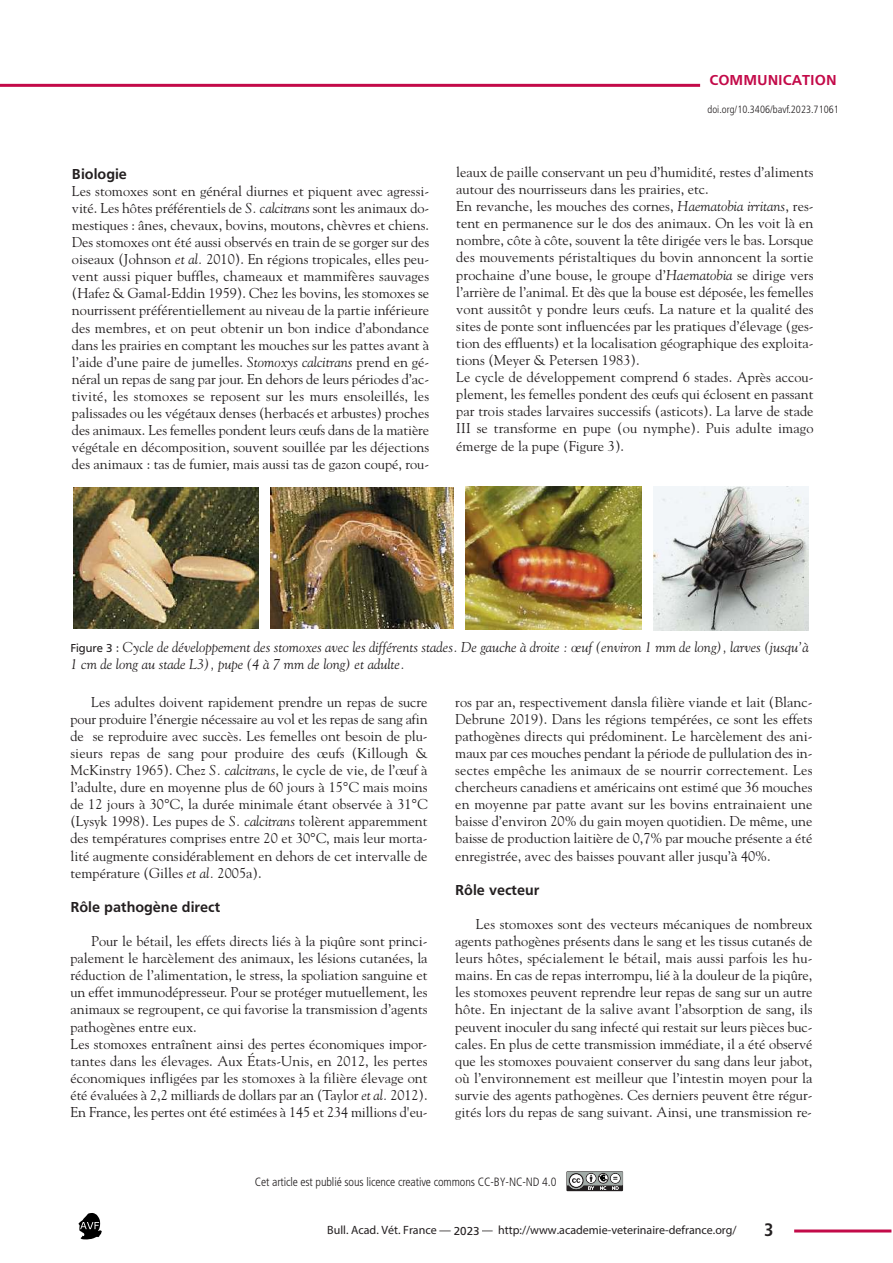
<style>
.page{position:relative;width:893px;height:1263px;background:#fff}
.page>*{position:absolute;margin:0;border:0;box-sizing:border-box;transform-origin:0 0}
.t1{font:700 condensed 18px "Frutiger";color:#231f20}
.t2{font:700 15px "Frutiger";color:#231f20}
.t3{font:700 15px "Frutiger";color:#c30a49}
.t4{font:14.25px/17.1px "Goudy";color:#231f20;text-align:justify}
.t5{font:italic 14.25px/17.1px "Goudy";color:#231f20}
.t6{font:300 12px "Frutiger";color:#231f20}
.t7{font:300 condensed 12px "Frutiger";letter-spacing:-.01em;color:#231f20}
.t8{font:300 condensed 10.5px "Frutiger";color:#231f20}
.s1{font-style:italic}
.s2{font-family:"Frutiger";font-style:normal;font-size:12px}
.s3{font-style:normal}
.s4{font-weight:400}
</style>
<div class="page">
<hr style="left:0;top:84px;width:700px;height:3px;background:#c30a49">
<hr style="left:794px;top:1229px;width:97px;height:3px;background:#c30a49">
<svg style="left:78px;top:1213px;width:24px;height:26px"></svg>
<svg style="left:566px;top:1171px;width:57px;height:20px"></svg>
<img style="left:73px;top:488px;width:186px;height:141px">
<img style="left:270px;top:488px;width:183px;height:141px">
<img style="left:465px;top:486px;width:176px;height:144px">
<img style="left:654px;top:486px;width:155px;height:144px">
<p class="t2" style="left:72px;top:165px;width:56px">Biologie</p>
<p class="t4" style="left:72px;top:182px;width:359px">Les stomoxes sont en général diurnes et piquent avec agressi&shy;vité. Les hôtes préférentiels de <span class="s1">S. calcitrans</span> sont les animaux do&shy;mestiques : ânes, chevaux, bovins, moutons, chèvres et chiens.<br>Des stomoxes ont été aussi observés en train de se gorger sur des oiseaux (Johnson <span class="s1">et al.</span> 2010). En régions tropicales, elles peu&shy;vent aussi piquer buffles, chameaux et mammifères sauvages (Hafez &amp; Gamal-Eddin 1959). Chez les bovins, les stomoxes se nourrissent préférentiellement au niveau de la partie inférieure des membres, et on peut obtenir un bon indice d’abondance dans les prairies en comptant les mouches sur les pattes avant à l’aide d’une paire de jumelles. <span class="s1">Stomoxys calcitrans</span> prend en gé&shy;néral un repas de sang par jour. En dehors de leurs périodes d’ac&shy;tivité, les stomoxes se reposent sur les murs ensoleillés, les palissades ou les végétaux denses (herbacés et arbustes) proches des animaux. Les femelles pondent leurs œufs dans de la matière végétale en décomposition, souvent souillée par les déjections des animaux : tas de fumier, mais aussi tas de gazon coupé, rou-</p>
<p class="t3" style="left:709px;top:71px;width:129px">COMMUNICATION</p>
<p class="t8" style="left:708px;top:105px;width:133px">doi.org/10.3406/bavf.2023.71061</p>
<p class="t4" style="left:456px;top:163px;width:359px;text-align:left">leaux de paille conservant un peu d’humidité, restes d’aliments autour des nourrisseurs dans les prairies, etc.<br>En revanche, les mouches des cornes, <span class="s1">Haematobia irritans</span>, res&shy;tent en permanence sur le dos des animaux. On les voit là en nombre, côte à côte, souvent la tête dirigée vers le bas. Lorsque des mouvements péristaltiques du bovin annoncent la sortie prochaine d’une bouse, le groupe d’<span class="s1">Haematobia</span> se dirige vers l’arrière de l’animal. Et dès que la bouse est déposée, les femelles vont aussitôt y pondre leurs œufs. La nature et la qualité des sites de ponte sont influencées par les pratiques d’élevage (ges&shy;tion des effluents) et la localisation géographique des exploita&shy;tions (Meyer &amp; Petersen 1983).<br>Le cycle de développement comprend 6 stades. Après accou&shy;plement, les femelles pondent des œufs qui éclosent en passant par trois stades larvaires successifs (asticots). La larve de stade III se transforme en pupe (ou nymphe). Puis adulte imago émerge de la pupe (Figure 3).</p>
<p class="t5" style="left:70px;top:638px;width:740px"><span class="s2">Figure 3</span> <span class="s3">:</span> Cycle de développement des stomoxes avec les différents stades. De gauche à droite : œuf (environ 1 mm de long), larves (jusqu’à<br>1 cm de long au stade L3), pupe (4 à 7 mm de long) et adulte.</p>
<p class="t4" style="left:70px;top:693px;width:359px;text-indent:21px">Les adultes doivent rapidement prendre un repas de sucre pour produire l’énergie nécessaire au vol et les repas de sang afin de se reproduire avec succès. Les femelles ont besoin de plu&shy;sieurs repas de sang pour produire des œufs (Killough &amp; McKinstry 1965). Chez <span class="s1">S. calcitrans</span>, le cycle de vie, de l’œuf à l’adulte, dure en moyenne plus de 60 jours à 15°C mais moins de 12 jours à 30°C, la durée minimale étant observée à 31°C (Lysyk 1998). Les pupes de <span class="s1">S. calcitrans</span> tolèrent apparemment des températures comprises entre 20 et 30°C, mais leur morta&shy;lité augmente considérablement en dehors de cet intervalle de température (Gilles <span class="s1">et al.</span> 2005a).</p>
<p class="t2" style="left:70px;top:898px;width:151px">Rôle pathogène direct</p>
<p class="t4" style="left:70px;top:932px;width:359px;text-align:left;text-indent:21px">Pour le bétail, les effets directs liés à la piqûre sont princi&shy;palement le harcèlement des animaux, les lésions cutanées, la réduction de l’alimentation, le stress, la spoliation sanguine et un effet immunodépresseur. Pour se protéger mutuellement, les animaux se regroupent, ce qui favorise la transmission d’agents pathogènes entre eux.<br>Les stomoxes entraînent ainsi des pertes économiques impor&shy;tantes dans les élevages. Aux États-Unis, en 2012, les pertes économiques infligées par les stomoxes à la filière élevage ont été évaluées à 2,2 milliards de dollars par an (Taylor <span class="s1">et al.</span> 2012).<br>En France, les pertes ont été estimées à 145 et 234 millions d'eu-</p>
<p class="t4" style="left:455px;top:693px;width:359px">ros par an, respectivement dansla filière viande et lait (Blanc-Debrune 2019). Dans les régions tempérées, ce sont les effets pathogènes directs qui prédominent. Le harcèlement des ani&shy;maux par ces mouches pendant la période de pullulation des in&shy;sectes empêche les animaux de se nourrir correctement. Les chercheurs canadiens et américains ont estimé que 36 mouches en moyenne par patte avant sur les bovins entrainaient une baisse d’environ 20% du gain moyen quotidien. De même, une baisse de production laitière de 0,7% par mouche présente a été enregistrée, avec des baisses pouvant aller jusqu’à 40%.</p>
<p class="t2" style="left:455px;top:881px;width:86px">Rôle vecteur</p>
<p class="t4" style="left:455px;top:915px;width:359px;text-indent:21px">Les stomoxes sont des vecteurs mécaniques de nombreux agents pathogènes présents dans le sang et les tissus cutanés de leurs hôtes, spécialement le bétail, mais aussi parfois les hu&shy;mains. En cas de repas interrompu, lié à la douleur de la piqûre, les stomoxes peuvent reprendre leur repas de sang sur un autre hôte. En injectant de la salive avant l’absorption de sang, ils peuvent inoculer du sang infecté qui restait sur leurs pièces buc&shy;cales. En plus de cette transmission immédiate, il a été observé que les stomoxes pouvaient conserver du sang dans leur jabot, où l’environnement est meilleur que l’intestin moyen pour la survie des agents pathogènes. Ces derniers peuvent être régur&shy;gités lors du repas de sang suivant. Ainsi, une transmission re-</p>
<p class="t7" style="left:255px;top:1177px;width:303px">Cet article est publié sous licence creative commons CC-BY-NC-ND 4.0</p>
<p class="t6" style="left:327px;top:1226px;width:154px">Bull. Acad. Vét. France — <span class="s4">2023</span></p>
<p class="t6" style="left:472px;top:1226px;width:266px">2 — http://www.academie-veterinaire-defrance.org/</p>
<p class="t1" style="left:764px;top:1222px;width:11px">3</p>
</div>
